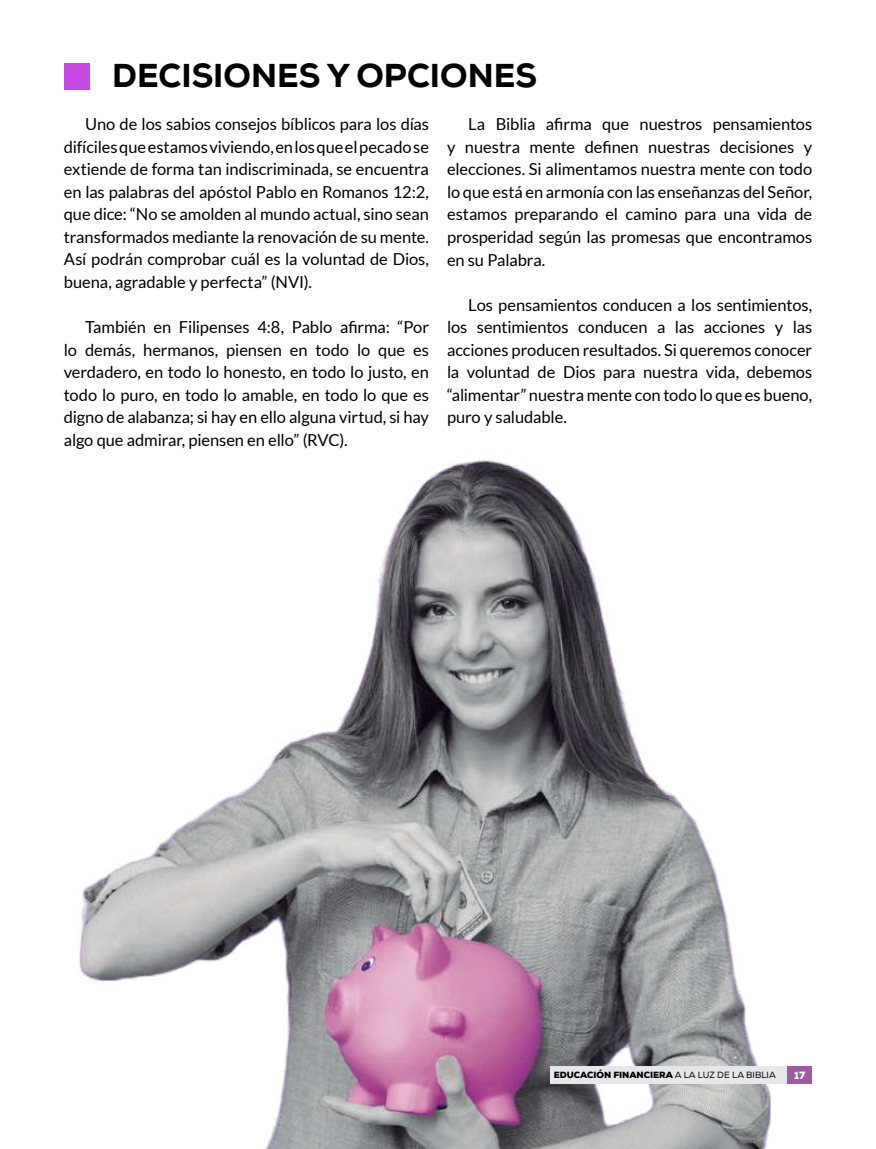
<style>
.page{position:relative;width:876px;height:1149px;background:#fff}
.page>*{position:absolute;margin:0;border:0;box-sizing:border-box;transform-origin:0 0}
.t1{font:800 33px "Nexa";color:#000}
.t2{font:16.5px/22.5px "Lato";letter-spacing:-.005em;color:#000;text-align:justify}
.t3{font:900 10.5px "Nexa";color:#fff}
.t4{font:900 9px "Nexa";color:#000}
.s1{font-weight:400}
</style>
<div class="page">
<div style="left:64px;top:64px;width:25px;height:26px;background:#c648e5"></div>
<img style="left:79px;top:460px;width:733px;height:688px">
<div style="left:551px;top:1066px;width:236px;height:17px;background:#e6e7e8"></div>
<div style="left:787px;top:1066px;width:25px;height:17px;background:#9f5aa3"></div>
<h1 class="t1" style="left:112px;top:54px;width:426px">DECISIONES Y OPCIONES</h1>
<p class="t2" style="left:64px;top:113px;width:367px;text-indent:21px">Uno de los sabios consejos bíblicos para los días difíciles que estamos viviendo, en los que el pecado se extiende de forma tan indiscriminada, se encuentra en las palabras del apóstol Pablo en Romanos 12:2, que dice: “No se amolden al mundo actual, sino sean transformados mediante la renovación de su mente.<br>Así podrán comprobar cuál es la voluntad de Dios, buena, agradable y perfecta” (NVI).</p>
<p class="t2" style="left:64px;top:315px;width:367px;text-indent:21px">También en Filipenses 4:8, Pablo afirma: “Por lo demás, hermanos, piensen en todo lo que es verdadero, en todo lo honesto, en todo lo justo, en todo lo puro, en todo lo amable, en todo lo que es digno de alabanza; si hay en ello alguna virtud, si hay algo que admirar, piensen en ello” (RVC).</p>
<p class="t2" style="left:447px;top:113px;width:367px;text-indent:21px">La Biblia afirma que nuestros pensamientos y nuestra mente definen nuestras decisiones y elecciones. Si alimentamos nuestra mente con todo lo que está en armonía con las enseñanzas del Señor, estamos preparando el camino para una vida de prosperidad según las promesas que encontramos en su Palabra.</p>
<p class="t2" style="left:447px;top:293px;width:367px;text-indent:21px">Los pensamientos conducen a los sentimientos, los sentimientos conducen a las acciones y las acciones producen resultados. Si queremos conocer la voluntad de Dios para nuestra vida, debemos “alimentar” nuestra mente con todo lo que es bueno, puro y saludable.</p>
<p class="t4" style="left:554px;top:1068px;width:224px">EDUCACIÓN FINANCIERA <span class="s1">A LA LUZ DE LA BIBLIA</span></p>
<p class="t3" style="left:794px;top:1068px;width:13px">17</p>
</div>
